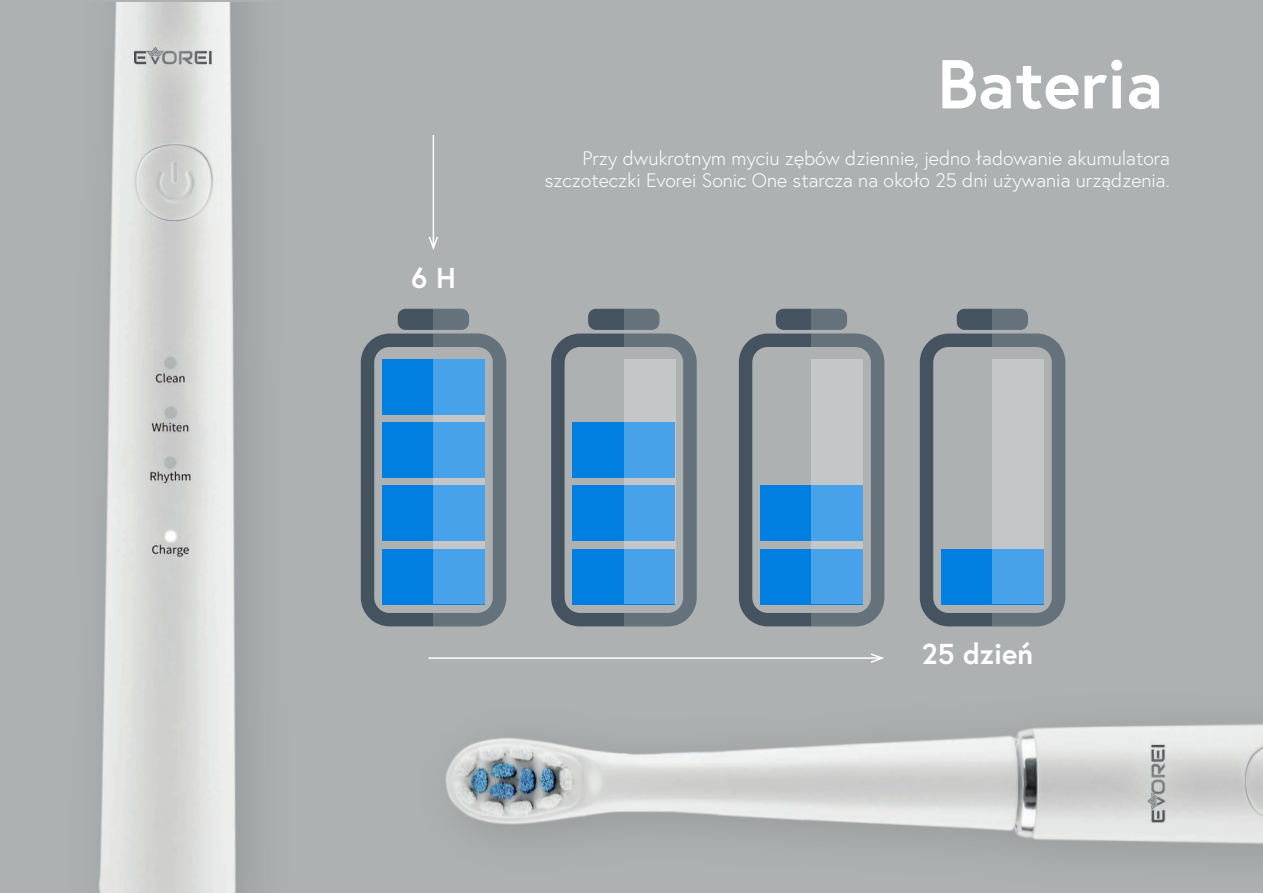
<style>
.page{position:relative;width:1263px;height:893px;background:#aeb1b2}
.page>*{position:absolute;margin:0;border:0;box-sizing:border-box;transform-origin:0 0}
.t1{font:700 69px "Europa";color:#fff}
.t2{font:700 28.8px "Europa";color:#fff}
.t3{font:300 19.5px/22.5px "Europa";color:#fff;text-align:right}
</style>
<div class="page">
<img style="left:99px;top:3px;width:408px;height:890px">
<img style="left:373px;top:433px;width:890px;height:460px">
<svg style="left:920px;top:334px;width:72px;height:292px"></svg>
<div style="left:957px;top:309px;width:71px;height:21px;background:#455460;border-radius:8px"></div>
<div style="left:941px;top:549px;width:103px;height:55px;background:#007fe1"></div>
<svg style="left:992px;top:334px;width:73px;height:292px;fill:#65717b"></svg>
<div style="left:992px;top:309px;width:36px;height:21px;background:#65727c"></div>
<svg style="left:992px;top:360px;width:52px;height:244px;background:#a7bdce"></svg>
<svg style="left:739px;top:334px;width:72px;height:292px"></svg>
<div style="left:776px;top:309px;width:71px;height:21px;background:#455460;border-radius:8px"></div>
<div style="left:760px;top:486px;width:103px;height:55px;background:#007fe1"></div>
<div style="left:760px;top:549px;width:103px;height:55px;background:#007fe1"></div>
<svg style="left:811px;top:334px;width:73px;height:292px;fill:#65717b"></svg>
<div style="left:811px;top:309px;width:36px;height:21px;background:#65727c"></div>
<svg style="left:812px;top:360px;width:51px;height:244px;background:#8bb5d6"></svg>
<svg style="left:551px;top:334px;width:73px;height:292px"></svg>
<div style="left:588px;top:309px;width:71px;height:21px;background:#455460;border-radius:8px"></div>
<div style="left:572px;top:423px;width:103px;height:55px;background:#007fe1"></div>
<div style="left:572px;top:486px;width:103px;height:55px;background:#007fe1"></div>
<div style="left:572px;top:549px;width:103px;height:55px;background:#007fe1"></div>
<svg style="left:624px;top:334px;width:73px;height:292px;fill:#65717b"></svg>
<div style="left:624px;top:309px;width:35px;height:21px;background:#65727c"></div>
<svg style="left:624px;top:360px;width:51px;height:244px;background:#6eadde"></svg>
<svg style="left:361px;top:334px;width:72px;height:292px"></svg>
<div style="left:398px;top:309px;width:71px;height:21px;background:#455460;border-radius:8px"></div>
<div style="left:382px;top:360px;width:103px;height:55px;background:#007fe1"></div>
<div style="left:382px;top:423px;width:103px;height:55px;background:#007fe1"></div>
<div style="left:382px;top:486px;width:103px;height:55px;background:#007fe1"></div>
<div style="left:382px;top:549px;width:103px;height:55px;background:#007fe1"></div>
<svg style="left:433px;top:334px;width:73px;height:292px;fill:#65717b"></svg>
<div style="left:433px;top:309px;width:36px;height:21px;background:#65727c"></div>
<svg style="left:433px;top:360px;width:52px;height:244px;background:#52a5e5"></svg>
<hr style="left:433px;top:135px;width:1px;height:111px;background:#fff">
<svg style="left:429px;top:237px;width:9px;height:13px"></svg>
<hr style="left:428px;top:657px;width:452px;height:2px;background:#fff">
<svg style="left:871px;top:653px;width:13px;height:10px"></svg>
<h2 class="t2" style="left:411px;top:258px;width:46px">6 H</h2>
<h1 class="t1" style="left:937px;top:37px;width:227px">Bateria</h1>
<p class="t3" style="left:545px;top:147px;width:627px">Przy dwukrotnym myciu zębów dziennie, jedno ładowanie akumulatora szczoteczki Evorei Sonic One starcza na około 25 dni używania urządzenia.</p>
<h2 class="t2" style="left:922px;top:635px;width:113px">25 dzień</h2>
</div>
